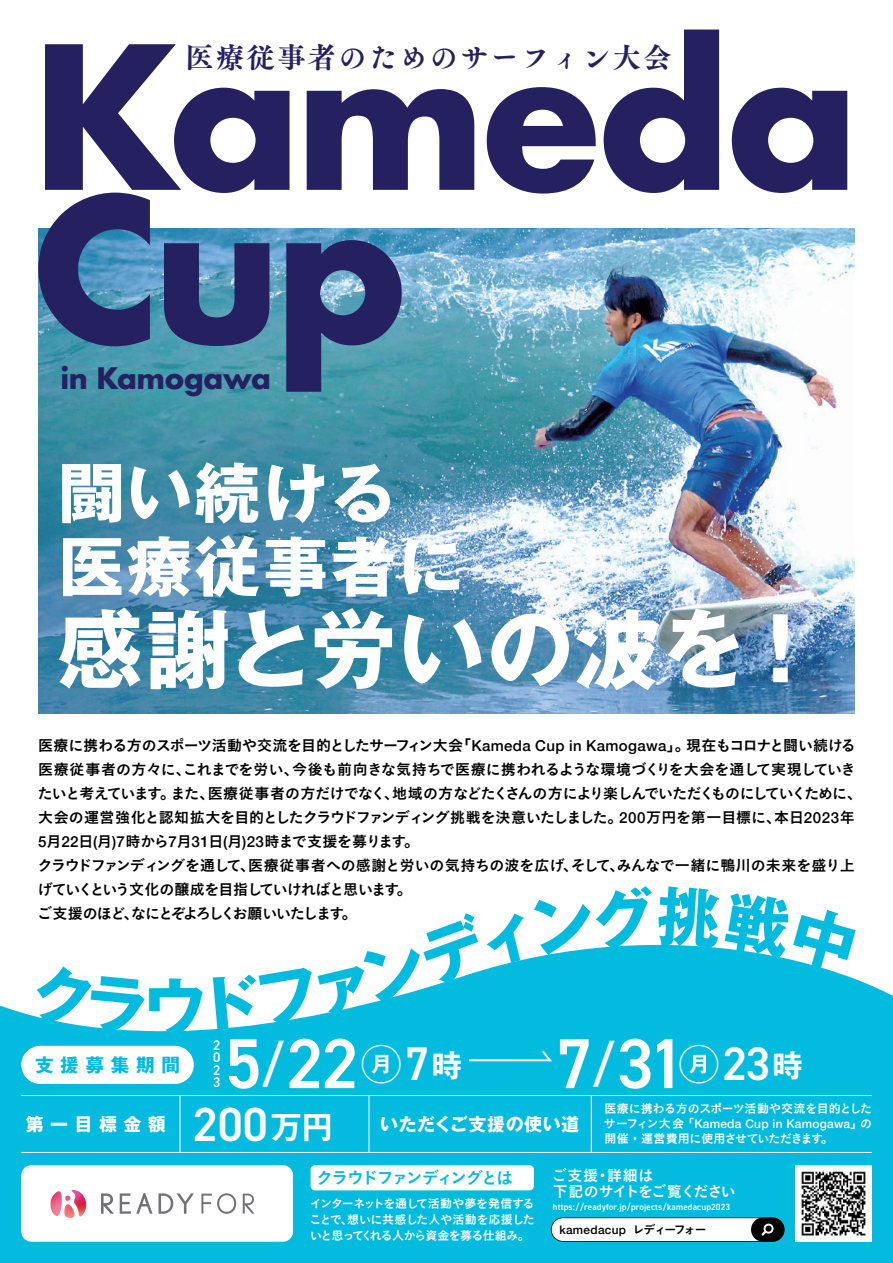
<style>
.page{position:relative;width:893px;height:1263px;background:#fff}
.page>*{position:absolute;margin:0;border:0;box-sizing:border-box;transform-origin:0 0}
.t1{font:700 193.2px/152.4px "Futura";letter-spacing:-.035em;color:#252161}
.t2{font:700 86.25px "Gothic MB101 Pro";letter-spacing:.025em;color:#fff}
.t3{font:600 70.8px "DIN2014";color:#fff}
.t4{font:700 65.55px/73.5px "Gothic MB101 Pro";letter-spacing:.035em;color:#fff}
.t5{font:700 64.5px "Gothic MB101 Pro";color:#02bbdf}
.t6{font:600 47.85px "DIN2014";color:#fff}
.t7{font:600 47.25px "DIN2014";color:#fff}
.t8{font:700 28.8px "Futura";letter-spacing:-.025em;color:#252161}
.t9{font:28.5px "Tsuku A Old Min Pr 6 N E";letter-spacing:.07em;color:#252161}
.t10{font:700 18.6px "Gothic MB101 Pro";letter-spacing:.36em;color:#02bbdf}
.t11{font:700 18px "Gothic MB101 Pro";letter-spacing:.03em;color:#fff}
.t12{font:16.65px "Koburina Go Std W6";letter-spacing:-.1em;color:#02bbdf}
.t13{font:15px/24px "Koburina Go Std W6";letter-spacing:-.045em;color:#010101}
.t14{font:15px/16.5px "Koburina Go Std W6";letter-spacing:-.045em;color:#fff}
.t15{font:600 13.95px/12.3px "DIN2014";color:#fff;text-align:justify}
.t16{font:12px/16px "Koburina Go Std W6";letter-spacing:-.04em;color:#fff;text-align:justify}
.t17{font:500 12px "Helvetica Neue";letter-spacing:.02em;color:#fff}
.t18{font:12px "Koburina Go Std W6";letter-spacing:-.01em;color:#fff}
.t19{font:500 11.85px "Helvetica Neue";letter-spacing:.025em;color:#010101}
.t20{font:600 9px "DIN2014";letter-spacing:.015em;color:#fff}
.s1{font-family:"Helvetica Neue";font-weight:500}
.s2{font-family:"Helvetica Neue";font-weight:500;font-size:15.15px}
.s3{font-size:49.65px}
.s4{font-family:"Koz Go Pr 6 N";font-weight:400;font-size:41.7px}
.s5{font-family:"Gothic MB101 Pro De";font-weight:700;font-size:30.6px}
.s6{font-family:"Gothic MB101 Pro De";font-weight:700;font-size:31.2px}
.s7{font-family:"Koburina Go Std W6";font-weight:400}
</style>
<div class="page">
<img style="left:38px;top:228px;width:817px;height:485px">
<div style="left:0;top:980px;width:893px;height:283px;background:#02bbdf"></div>
<div style="left:795px;top:1165px;width:77px;height:77px;background:#fff"></div>
<img style="left:801px;top:1171px;width:65px;height:65px">
<div style="left:21px;top:1046px;width:173px;height:38px;background:#fff;border-radius:19px"></div>
<svg style="left:467px;top:1048px;width:87px;height:14px"></svg>
<hr style="left:21px;top:1152px;width:851px;height:1px;background:#fff">
<hr style="left:21px;top:1095px;width:851px;height:1px;background:#fff">
<hr style="left:180px;top:1095px;width:1px;height:57px;background:#fff">
<hr style="left:369px;top:1095px;width:1px;height:57px;background:#fff">
<hr style="left:591px;top:1095px;width:1px;height:57px;background:#fff">
<svg style="left:551px;top:1217px;width:233px;height:25px"></svg>
<div style="left:21px;top:1165px;width:272px;height:77px;background:#fff;border-radius:10px"></div>
<div style="left:311px;top:1165px;width:223px;height:25px;background:#fff;border-radius:4px"></div>
<svg style="left:101px;top:1193px;width:13px;height:21px"></svg>
<svg style="left:120px;top:1193px;width:74px;height:21px"></svg>
<svg style="left:201px;top:1193px;width:35px;height:21px"></svg>
<svg style="left:243px;top:1193px;width:11px;height:20px"></svg>
<svg style="left:50px;top:1190px;width:37px;height:28px"></svg>
<svg style="left:30px;top:980px;width:116px;height:57px"></svg>
<svg style="left:213px;top:944px;width:646px;height:90px"></svg>
<h1 class="t1" style="left:30px;top:41px;width:831px">Kameda<br>Cup</h1>
<h3 class="t9" style="left:186px;top:41px;width:487px">医療従事者のためのサーフィン大会</h3>
<h3 class="t8" style="left:61px;top:357px;width:212px">in Kamogawa</h3>
<h3 class="t4" style="left:59px;top:448px;width:407px">闘い続ける医療従事者に</h3>
<h2 class="t2" style="left:57px;top:578px;width:739px">感謝と労いの波を !</h2>
<p class="t13" style="left:37px;top:734px;width:826px">医療に携わる方のスポーツ活動や交流を目的としたサーフィン大会「<span class="s1">Kameda Cup in Kamogawa</span>」。現在もコロナと闘い続ける医療従事者の方々に、これまでを労い、今後も前向きな気持ちで医療に携われるような環境づくりを大会を通して実現していきたいと考えています。また、医療従事者の方だけでなく、地域の方などたくさんの方により楽しんでいただくものにしていくために、大会の運営強化と認知拡大を目的としたクラウドファンディング挑戦を決意いたしました。<span class="s2">200</span>万円を第一目標に、本日<span class="s2">2023</span>年<span class="s2">5</span>月<span class="s2">22</span>日<span class="s1">(</span>月<span class="s1">)</span><span class="s2">7</span>時から<span class="s2">7</span>月<span class="s2">31</span>日<span class="s1">(</span>月<span class="s1">)</span><span class="s2">23</span>時まで支援を募ります。<br>クラウドファンディングを通して、医療従事者への感謝と労いの気持ちの波を広げ、そして、みんなで一緒に鴨川の未来を盛り上げていくという文化の醸成を目指していければと思います。<br>ご支援のほど、なにとぞよろしくお願いいたします。</p>
<h3 class="t5" style="left:143px;top:954px;width:66px">ウ</h3>
<p class="t10" style="left:35px;top:1050px;width:147px">支援募集期間</p>
<h3 class="t3" style="left:225px;top:1017px;width:179px">5<span class="s3">/</span>22<span class="s4">◯</span><sup>月</sup></h3>
<h3 class="t7" style="left:405px;top:1032px;width:59px">7<span class="s5">時</span></h3>
<h3 class="t3" style="left:555px;top:1017px;width:166px">7<span class="s3">/</span>31<span class="s4">◯</span><sup>月</sup></h3>
<h3 class="t7" style="left:722px;top:1032px;width:82px">23<span class="s5">時</span></h3>
<p class="t15" style="left:213px;top:1039px;width:9px">2<br>0<br>2<br>3</p>
<h3 class="t6" style="left:193px;top:1093px;width:142px">200<span class="s6">万円</span></h3>
<p class="t11" style="left:380px;top:1109px;width:201px">いただくご支援の使い道</p>
<p class="t18" style="left:604px;top:1100px;width:269px">医療に携わる方のスポーツ活動や交流を目的とした</p>
<p class="t17" style="left:604px;top:1114px;width:270px"><span class="s7">サーフィン大会「</span>Kameda Cup in Kamogawa<span class="s7">」の</span></p>
<p class="t16" style="left:604px;top:1131px;width:230px">開催・運営費用に使用させていただきます。</p>
<p class="t11" style="left:26px;top:1109px;width:142px">第一目標金額</p>
<p class="t12" style="left:316px;top:1165px;width:198px">クラウドファンディングとは</p>
<p class="t16" style="left:310px;top:1196px;width:227px">インターネットを通して活動や夢を発信することで、想いに共感した人や活動を応援したいと思ってくれる人から資金を募る仕組み。</p>
<p class="t14" style="left:552px;top:1167px;width:186px">ご支援・詳細は<br>下記のサイトをご覧ください</p>
<p class="t20" style="left:553px;top:1200px;width:179px">https://readyfor.jp/projects/kamedacup2023</p>
<p class="t19" style="left:559px;top:1220px;width:149px">kamedacup <span class="s7">レディーフォー</span></p>
</div>
